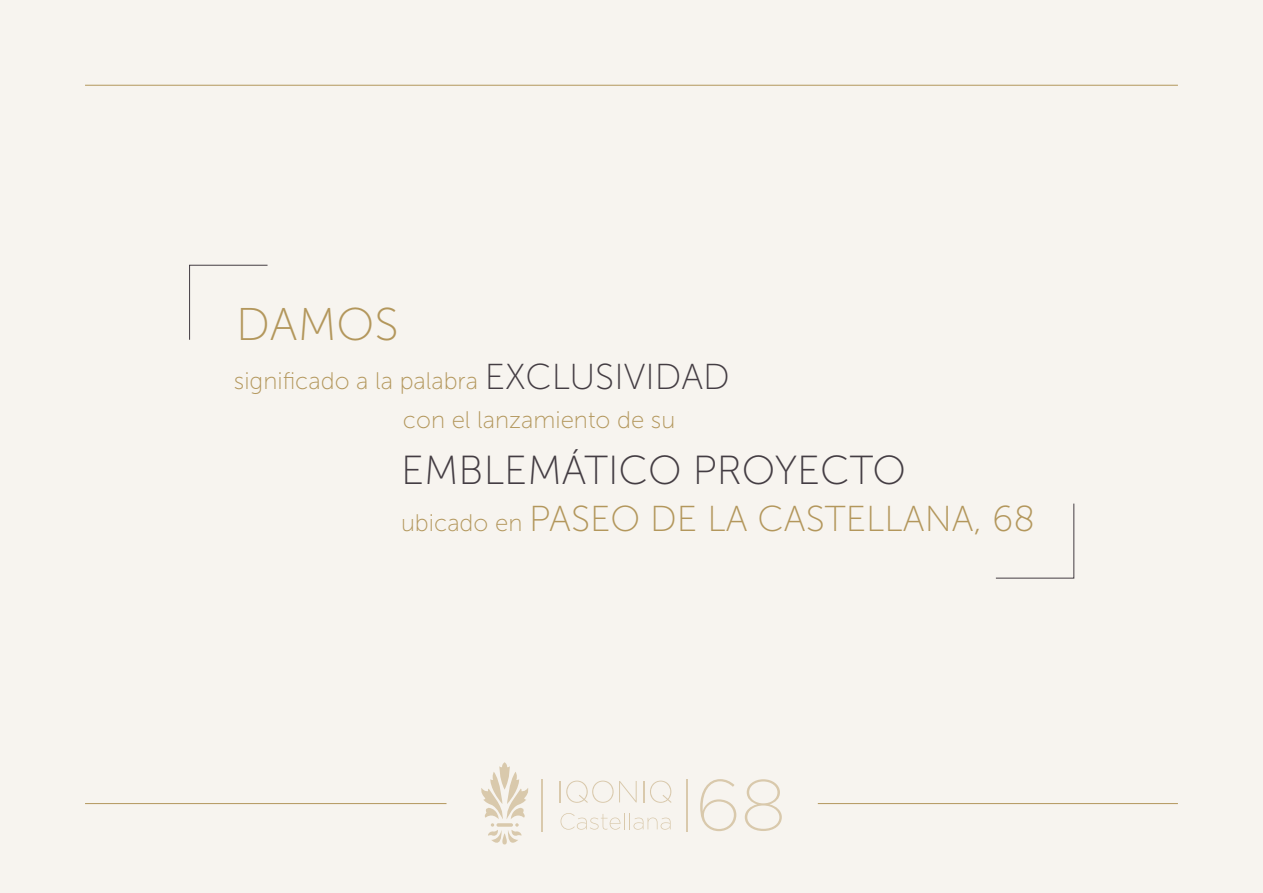
<style>
.page{position:relative;width:1263px;height:893px;background:#f7f4ef}
.page>*{position:absolute;margin:0;border:0;box-sizing:border-box;transform-origin:0 0}
.t1{font:45.75px "Museo Sans 100";color:#b3975c}
.t2{font:40.5px "Museo Sans 100";color:#443d43}
.t3{font:36px "Museo Sans 100";color:#b3975c}
.t4{font:24px "Museo Sans 100";color:#b3975c}
.s1{font-size:36px;color:#443d43}
.s2{font-size:24px}
</style>
<div class="page">
<hr style="left:85px;top:803px;width:361px;height:1px;background:#b3975c">
<hr style="left:818px;top:803px;width:360px;height:1px;background:#b3975c">
<hr style="left:85px;top:85px;width:1093px;height:1px;background:#b3975c">
<svg style="left:189px;top:265px;width:79px;height:75px"></svg>
<svg style="left:996px;top:503px;width:78px;height:75px"></svg>
<svg style="left:700px;top:779px;width:36px;height:52px"></svg>
<svg style="left:745px;top:779px;width:37px;height:52px"></svg>
<svg style="left:560px;top:781px;width:77px;height:22px"></svg>
<svg style="left:643px;top:781px;width:1px;height:21px"></svg>
<svg style="left:650px;top:781px;width:21px;height:22px"></svg>
<svg style="left:560px;top:813px;width:111px;height:17px"></svg>
<hr style="left:687px;top:779px;width:1px;height:53px;background:#d9c9ac">
<hr style="left:541px;top:779px;width:2px;height:53px;background:#d9c9ac">
<svg style="left:481px;top:762px;width:48px;height:83px"></svg>
<h1 class="t1" style="left:236px;top:300px;width:164px">DAMOS</h1>
<p class="t4" style="left:234px;top:368px;width:497px">significado a la palabra <span class="s1">EXCLUSIVIDAD</span></p>
<p class="t4" style="left:403px;top:407px;width:274px">con el lanzamiento de su</p>
<h2 class="t2" style="left:401px;top:449px;width:506px">EMBLEMÁTICO PROYECTO</h2>
<h3 class="t3" style="left:401px;top:499px;width:636px"><span class="s2">ubicado en</span> PASEO DE LA CASTELLANA, 68</h3>
</div>
